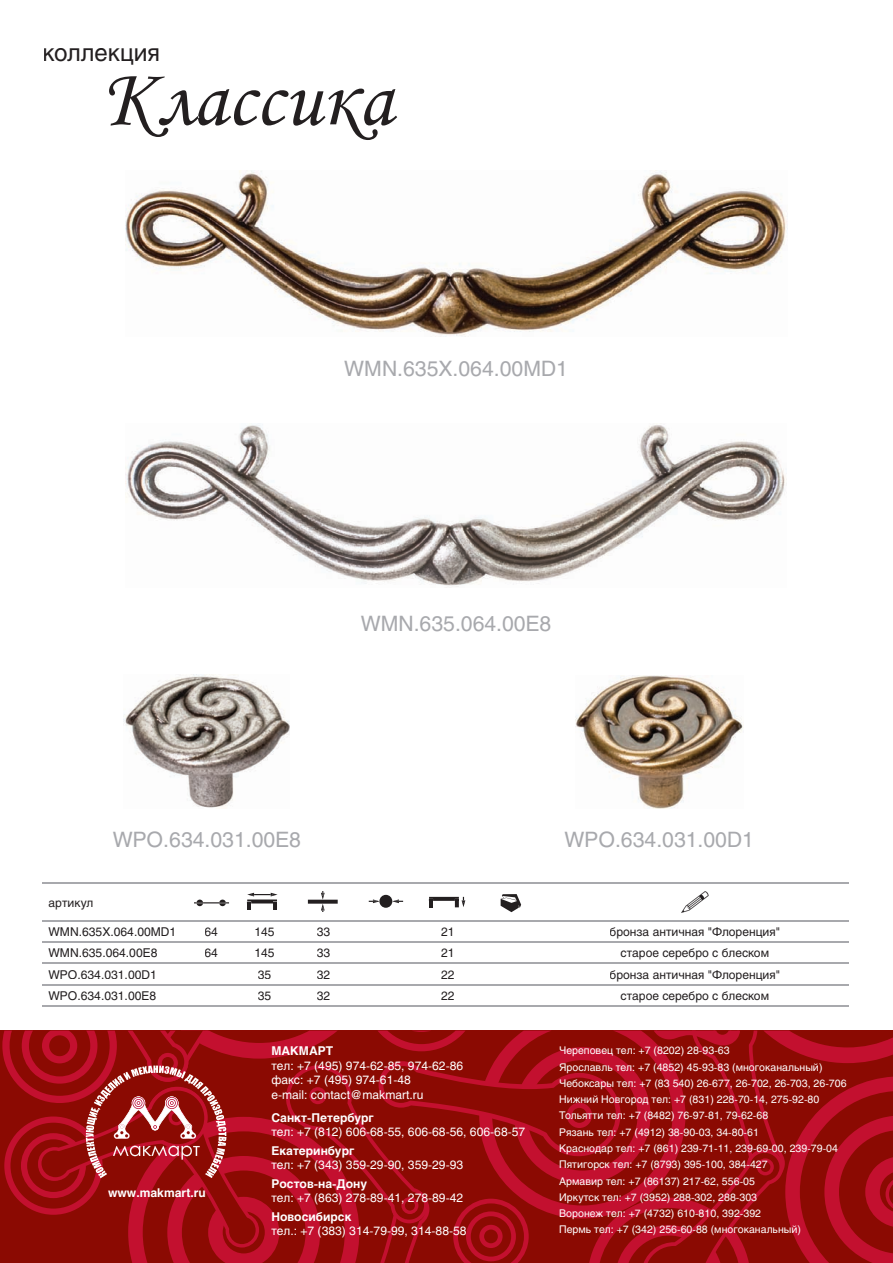
<style>
.page{position:relative;width:893px;height:1263px;background:#fff}
.page>*{position:absolute;margin:0;border:0;box-sizing:border-box;transform-origin:0 0}
.t1{font:24px "Helios";color:#231f20}
.t2{font:21px "Helios";color:#a8a9ad}
.t3{font:12px/14.4px "Helios";color:#fff}
.t4{font:12px "Helios";color:#231f20}
.t5{font:700 12px "Helios";color:#fff}
.t6{font:10.5px/16.4px "Helios";color:#fff}
</style>
<div class="page">
<svg style="left:0;top:1030px;width:893px;height:233px;background:#9b0e11"></svg>
<svg style="left:109px;top:76px;width:288px;height:64px"></svg>
<img style="left:126px;top:423px;width:659px;height:165px">
<hr style="left:43px;top:882px;width:143px;height:2px;background:#a8a9ad">
<hr style="left:186px;top:882px;width:50px;height:2px;background:#a8a9ad">
<hr style="left:236px;top:882px;width:56px;height:2px;background:#a8a9ad">
<hr style="left:292px;top:882px;width:63px;height:2px;background:#a8a9ad">
<hr style="left:355px;top:882px;width:62px;height:2px;background:#a8a9ad">
<hr style="left:417px;top:882px;width:62px;height:2px;background:#a8a9ad">
<hr style="left:479px;top:882px;width:62px;height:2px;background:#a8a9ad">
<hr style="left:541px;top:882px;width:307px;height:2px;background:#a8a9ad">
<hr style="left:43px;top:920px;width:143px;height:1px;background:#a8a9ad">
<hr style="left:186px;top:920px;width:50px;height:1px;background:#a8a9ad">
<hr style="left:236px;top:920px;width:56px;height:1px;background:#a8a9ad">
<hr style="left:292px;top:920px;width:63px;height:1px;background:#a8a9ad">
<hr style="left:355px;top:920px;width:62px;height:1px;background:#a8a9ad">
<hr style="left:417px;top:920px;width:62px;height:1px;background:#a8a9ad">
<hr style="left:479px;top:920px;width:62px;height:1px;background:#a8a9ad">
<hr style="left:541px;top:920px;width:307px;height:1px;background:#a8a9ad">
<hr style="left:43px;top:941px;width:143px;height:2px;background:#a8a9ad">
<hr style="left:186px;top:941px;width:50px;height:2px;background:#a8a9ad">
<hr style="left:236px;top:941px;width:56px;height:2px;background:#a8a9ad">
<hr style="left:292px;top:941px;width:63px;height:2px;background:#a8a9ad">
<hr style="left:355px;top:941px;width:62px;height:2px;background:#a8a9ad">
<hr style="left:417px;top:941px;width:62px;height:2px;background:#a8a9ad">
<hr style="left:479px;top:941px;width:62px;height:2px;background:#a8a9ad">
<hr style="left:541px;top:941px;width:307px;height:2px;background:#a8a9ad">
<hr style="left:43px;top:963px;width:143px;height:1px;background:#a8a9ad">
<hr style="left:186px;top:963px;width:50px;height:1px;background:#a8a9ad">
<hr style="left:236px;top:963px;width:56px;height:1px;background:#a8a9ad">
<hr style="left:292px;top:963px;width:63px;height:1px;background:#a8a9ad">
<hr style="left:355px;top:963px;width:62px;height:1px;background:#a8a9ad">
<hr style="left:417px;top:963px;width:62px;height:1px;background:#a8a9ad">
<hr style="left:479px;top:963px;width:62px;height:1px;background:#a8a9ad">
<hr style="left:541px;top:963px;width:307px;height:1px;background:#a8a9ad">
<hr style="left:43px;top:984px;width:143px;height:1px;background:#a8a9ad">
<hr style="left:186px;top:984px;width:50px;height:1px;background:#a8a9ad">
<hr style="left:236px;top:984px;width:56px;height:1px;background:#a8a9ad">
<hr style="left:292px;top:984px;width:63px;height:1px;background:#a8a9ad">
<hr style="left:355px;top:984px;width:62px;height:1px;background:#a8a9ad">
<hr style="left:417px;top:984px;width:62px;height:1px;background:#a8a9ad">
<hr style="left:479px;top:984px;width:62px;height:1px;background:#a8a9ad">
<hr style="left:541px;top:984px;width:307px;height:1px;background:#a8a9ad">
<hr style="left:43px;top:1005px;width:143px;height:2px;background:#a8a9ad">
<hr style="left:186px;top:1005px;width:50px;height:2px;background:#a8a9ad">
<hr style="left:236px;top:1005px;width:56px;height:2px;background:#a8a9ad">
<hr style="left:292px;top:1005px;width:63px;height:2px;background:#a8a9ad">
<hr style="left:355px;top:1005px;width:62px;height:2px;background:#a8a9ad">
<hr style="left:417px;top:1005px;width:62px;height:2px;background:#a8a9ad">
<hr style="left:479px;top:1005px;width:62px;height:2px;background:#a8a9ad">
<hr style="left:541px;top:1005px;width:307px;height:2px;background:#a8a9ad">
<svg style="left:194px;top:899px;width:35px;height:7px"></svg>
<svg style="left:247px;top:893px;width:31px;height:17px"></svg>
<svg style="left:308px;top:891px;width:30px;height:21px"></svg>
<div style="left:379px;top:895px;width:13px;height:13px;background:#231f20;border-radius:6px"></div>
<svg style="left:392px;top:899px;width:11px;height:4px"></svg>
<svg style="left:369px;top:899px;width:11px;height:4px"></svg>
<svg style="left:429px;top:897px;width:36px;height:10px"></svg>
<svg style="left:501px;top:894px;width:20px;height:18px"></svg>
<svg style="left:681px;top:891px;width:28px;height:22px"></svg>
<img style="left:125px;top:171px;width:662px;height:165px">
<img style="left:124px;top:675px;width:166px;height:133px">
<img style="left:575px;top:676px;width:168px;height:132px">
<h1 class="t1" style="left:43px;top:38px;width:119px">коллекция</h1>
<h2 class="t2" style="left:344px;top:356px;width:225px">WMN.635X.064.00MD1</h2>
<h2 class="t2" style="left:361px;top:611px;width:192px">WMN.635.064.00E8</h2>
<h2 class="t2" style="left:113px;top:827px;width:190px">WPO.634.031.00E8</h2>
<h2 class="t2" style="left:564px;top:827px;width:191px">WPO.634.031.00D1</h2>
<p class="t4" style="left:49px;top:895px;width:46px">артикул</p>
<p class="t4" style="left:49px;top:925px;width:129px">WMN.635X.064.00MD1</p>
<p class="t4" style="left:205px;top:925px;width:15px">64</p>
<p class="t4" style="left:254px;top:925px;width:22px">145</p>
<p class="t4" style="left:317px;top:925px;width:15px">33</p>
<p class="t4" style="left:441px;top:925px;width:15px">21</p>
<p class="t4" style="left:610px;top:925px;width:172px">бронза античная "Флоренция"</p>
<p class="t4" style="left:49px;top:946px;width:110px">WMN.635.064.00E8</p>
<p class="t4" style="left:205px;top:946px;width:15px">64</p>
<p class="t4" style="left:254px;top:946px;width:22px">145</p>
<p class="t4" style="left:317px;top:946px;width:15px">33</p>
<p class="t4" style="left:441px;top:946px;width:15px">21</p>
<p class="t4" style="left:620px;top:946px;width:150px">старое серебро с блеском</p>
<p class="t4" style="left:49px;top:967px;width:110px">WPO.634.031.00D1</p>
<p class="t4" style="left:258px;top:967px;width:15px">35</p>
<p class="t4" style="left:317px;top:967px;width:15px">32</p>
<p class="t4" style="left:441px;top:967px;width:15px">22</p>
<p class="t4" style="left:610px;top:967px;width:172px">бронза античная "Флоренция"</p>
<p class="t4" style="left:49px;top:989px;width:109px">WPO.634.031.00E8</p>
<p class="t4" style="left:258px;top:989px;width:15px">35</p>
<p class="t4" style="left:317px;top:989px;width:15px">32</p>
<p class="t4" style="left:441px;top:989px;width:15px">22</p>
<p class="t4" style="left:620px;top:989px;width:150px">старое серебро с блеском</p>
<p class="t5" style="left:108px;top:1186px;width:99px">www.makmart.ru</p>
<p class="t5" style="left:271px;top:1044px;width:63px">МАКМАРТ</p>
<p class="t3" style="left:271px;top:1058px;width:193px">тел: +7 (495) 974-62-85, 974-62-86 факс: +7 (495) 974-61-48<br>e-mail: contact@makmart.ru</p>
<p class="t5" style="left:271px;top:1110px;width:104px">Санкт-Петербург</p>
<p class="t3" style="left:271px;top:1124px;width:255px">тел: +7 (812) 606-68-55, 606-68-56, 606-68-57</p>
<p class="t5" style="left:271px;top:1143px;width:84px">Екатеринбург</p>
<p class="t3" style="left:271px;top:1157px;width:193px">тел: +7 (343) 359-29-90, 359-29-93</p>
<p class="t5" style="left:271px;top:1176px;width:97px">Ростов-на-Дону</p>
<p class="t3" style="left:271px;top:1190px;width:193px">тел: +7 (863) 278-89-41, 278-89-42</p>
<p class="t5" style="left:271px;top:1209px;width:81px">Новосибирск</p>
<p class="t3" style="left:271px;top:1223px;width:197px">тел.: +7 (383) 314-79-99, 314-88-58</p>
<p class="t6" style="left:559px;top:1042px;width:289px">Череповец тел: +7 (8202) 28-93-63<br>Ярославль тел: +7 (4852) 45-93-83 (многоканальный)<br>Чебоксары тел: +7 (83 540) 26-677, 26-702, 26-703, 26-706<br>Нижний Новгород тел: +7 (831) 228-70-14, 275-92-80<br>Тольятти тел: +7 (8482) 76-97-81, 79-62-68<br>Рязань тел: +7 (4912) 38-90-03, 34-80-61<br>Краснодар тел: +7 (861) 239-71-11, 239-69-00, 239-79-04<br>Пятигорск тел: +7 (8793) 395-100, 384-427<br>Армавир тел: +7 (86137) 217-62, 556-05<br>Иркутск тел: +7 (3952) 288-302, 288-303<br>Воронеж тел: +7 (4732) 610-810, 392-392<br>Пермь тел: +7 (342) 256-60-88 (многоканальный)</p>
</div>
